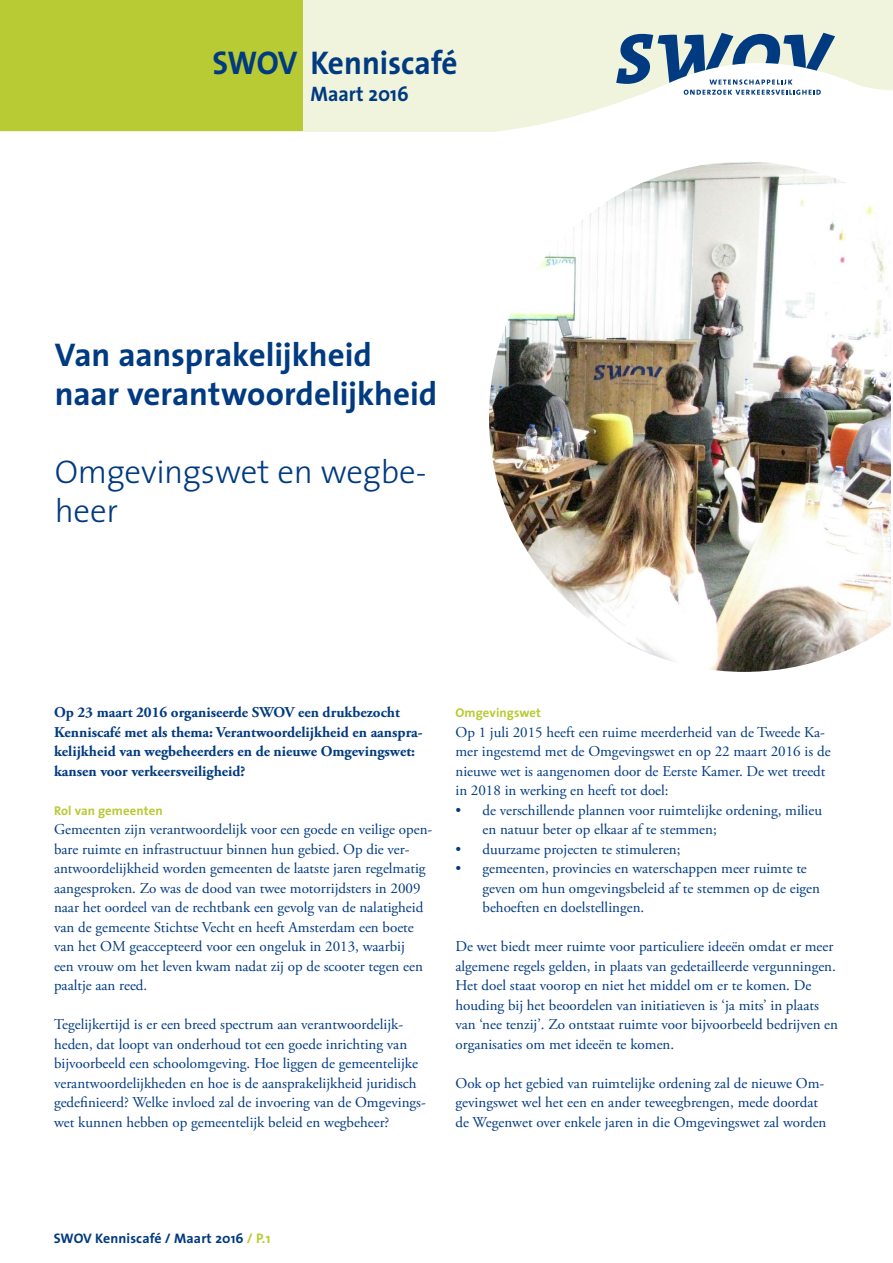
<style>
.page{position:relative;width:893px;height:1263px;background:#fff}
.page>*{position:absolute;margin:0;border:0;box-sizing:border-box;transform-origin:0 0}
.t1{font:700 33px/39px "The Sans";letter-spacing:-.005em;color:#003a80}
.t2{font:300 33px/39px "The Sans";letter-spacing:-.01em;color:#003a80}
.t3{font:700 33px "The Sans";letter-spacing:-.005em;color:#003a80;scale:.95 1}
.t4{font:700 21px "The Sans";color:#003a80;scale:.95 1}
.t5{font:15px/19.5px "Adobe Garamond Pro";color:#003a80}
.t6{font:700 15px/19.5px "Adobe Garamond Pro";color:#003a80}
.t7{font:700 13.8px "The Sans";letter-spacing:.01em;color:#003a80}
.t8{font:700 12.75px "The Sans";letter-spacing:.01em;color:#b8ca34}
.s1{color:#b8ca34}
</style>
<div class="page">
<svg style="left:303px;top:0;width:590px;height:131px;fill:#f1f4dd"></svg>
<svg style="left:616px;top:33px;width:219px;height:62px"></svg>
<div style="left:0;top:0;width:303px;height:131px;background:#b8ca34"></div>
<img style="left:489px;top:162px;width:402px;height:510px">
<h1 class="t3" style="left:213px;top:35px;width:259px">SWOV Kenniscafé</h1>
<h2 class="t4" style="left:310px;top:76px;width:105px">Maart 2016</h2>
<h1 class="t1" style="left:55px;top:334px;width:384px">Van aansprakelijkheid naar verantwoordelijkheid</h1>
<h1 class="t2" style="left:55px;top:451px;width:373px">Omgevingswet en wegbe&shy;heer</h1>
<p class="t6" style="left:54px;top:703px;width:370px">Op 23 maart 2016 organiseerde SWOV een drukbezocht Kenniscafé met als thema: Verantwoordelijkheid en aanspra&shy;kelijkheid van wegbeheerders en de nieuwe Omgevingswet: kansen voor verkeersveiligheid?</p>
<p class="t8" style="left:54px;top:800px;width:110px">Rol van gemeenten</p>
<p class="t5" style="left:54px;top:820px;width:380px">Gemeenten zijn verantwoordelijk voor een goede en veilige open&shy;bare ruimte en infrastructuur binnen hun gebied. Op die ver&shy;antwoordelijkheid worden gemeenten de laatste jaren regelmatig aangesproken. Zo was de dood van twee motorrijdsters in 2009 naar het oordeel van de rechtbank een gevolg van de nalatigheid van de gemeente Stichtse Vecht en heeft Amsterdam een boete van het OM geaccepteerd voor een ongeluk in 2013, waarbij<br>een vrouw om het leven kwam nadat zij op de scooter tegen een paaltje aan reed.</p>
<p class="t5" style="left:54px;top:1015px;width:373px">Tegelijkertijd is er een breed spectrum aan verantwoordelijk&shy;heden, dat loopt van onderhoud tot een goede inrichting van bijvoorbeeld een schoolomgeving. Hoe liggen de gemeentelijke verantwoordelijkheden en hoe is de aansprakelijkheid juridisch gedefinieerd? Welke invloed zal de invoering van de Omgevings&shy;wet kunnen hebben op gemeentelijk beleid en wegbeheer?</p>
<p class="t8" style="left:455px;top:702px;width:87px">Omgevingswet</p>
<p class="t5" style="left:455px;top:723px;width:377px">Op 1 juli 2015 heeft een ruime meerderheid van de Tweede Ka&shy;mer ingestemd met de Omgevingswet en op 22 maart 2016 is de nieuwe wet is aangenomen door de Eerste Kamer. De wet treedt in 2018 in werking en heeft tot doel:</p>
<p class="t5" style="left:482px;top:801px;width:341px;text-indent:-27px">• de verschillende plannen voor ruimtelijke ordening, milieu en natuur beter op elkaar af te stemmen;</p>
<p class="t5" style="left:455px;top:840px;width:227px">• duurzame projecten te stimuleren;</p>
<p class="t5" style="left:482px;top:859px;width:339px;text-indent:-27px">• gemeenten, provincies en waterschappen meer ruimte te geven om hun omgevingsbeleid af te stemmen op de eigen behoeften en doelstellingen.</p>
<p class="t5" style="left:455px;top:937px;width:384px">De wet biedt meer ruimte voor particuliere ideeën omdat er meer algemene regels gelden, in plaats van gedetailleerde vergunningen.<br>Het doel staat voorop en niet het middel om er te komen. De houding bij het beoordelen van initiatieven is ‘ja mits’ in plaats van ‘nee tenzij’. Zo ontstaat ruimte voor bijvoorbeeld bedrijven en organisaties om met ideeën te komen.</p>
<p class="t5" style="left:455px;top:1074px;width:372px">Ook op het gebied van ruimtelijke ordening zal de nieuwe Om&shy;gevingswet wel het een en ander teweegbrengen, mede doordat de Wegenwet over enkele jaren in die Omgevingswet zal worden</p>
<p class="t7" style="left:54px;top:1227px;width:218px">SWOV Kenniscafé / Maart 2016 <span class="s1">/ P.1</span></p>
</div>
